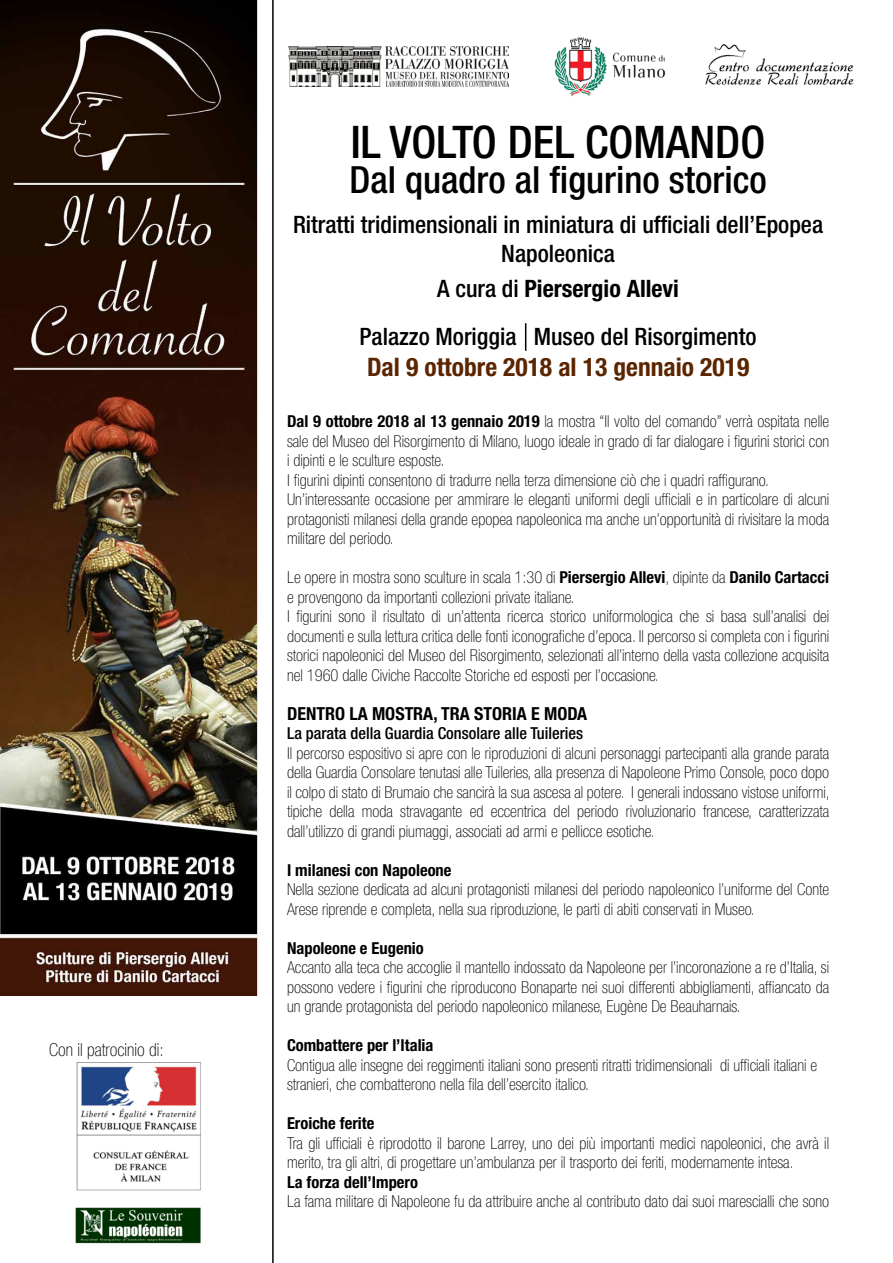
<style>
.page{position:relative;width:893px;height:1263px;background:#fff}
.page>*{position:absolute;margin:0;border:0;box-sizing:border-box;transform-origin:0 0}
.t1{font:500 condensed 45px "Helvetica Neue LT Std";color:#000}
.t2{font:500 condensed 37.5px "Helvetica Neue LT Std";color:#000}
.t3{font:700 condensed 25.5px "Helvetica Neue LT Std";color:#5b2500}
.t4{font:500 condensed 24px/28.8px "Helvetica Neue LT Std";color:#000;text-align:center}
.t5{font:700 condensed 18px "Helvetica Neue LT Std";color:#000}
.t6{font:100 condensed 18px "Helvetica Neue LT Std";color:#000}
.t7{font:100 condensed 16.5px/19.5px "Helvetica Neue LT Std";color:#000}
.t8{font:700 condensed 16.5px "Helvetica Neue LT Std";color:#000}
.t9{font:500 condensed 16.5px "Helvetica Neue LT Std";color:#000}
.s1{font-weight:700}
</style>
<div class="page">
<hr style="left:272px;top:0;width:2px;height:1263px;background:#000">
<svg style="left:525px;top:323px;width:1px;height:28px"></svg>
<img style="left:554px;top:37px;width:112px;height:60px">
<img style="left:289px;top:47px;width:220px;height:40px">
<img style="left:705px;top:45px;width:149px;height:40px">
<img style="left:0;top:0;width:257px;height:996px">
<img style="left:75px;top:1062px;width:126px;height:182px">
<p class="t6" style="left:49px;top:1039px;width:116px">Con il patrocinio di:</p>
<h1 class="t1" style="left:351px;top:115px;width:416px">IL VOLTO DEL COMANDO</h1>
<h2 class="t2" style="left:350px;top:157px;width:419px">Dal quadro al figurino storico</h2>
<h3 class="t4" style="left:293px;top:210px;width:532px">Ritratti tridimensionali in miniatura di ufficiali dell’Epopea<br>Napoleonica</h3>
<h3 class="t4" style="left:360px;top:264px;width:398px;line-height:48.3px">A cura di <span class="s1">Piersergio Allevi<br></span>Palazzo Moriggia Museo del Risorgimento</h3>
<h3 class="t3" style="left:367px;top:351px;width:384px">Dal 9 ottobre 2018 al 13 gennaio 2019</h3>
<p class="t7" style="left:287px;top:411px;width:544px"><span class="s1">Dal 9 ottobre 2018 al 13 gennaio 2019</span> la mostra “Il volto del comando” verrà ospitata nelle sale del Museo del Risorgimento di Milano, luogo ideale in grado di far dialogare i figurini storici con i dipinti e le sculture esposte.<br>I figurini dipinti consentono di tradurre nella terza dimensione ciò che i quadri raffigurano.<br>Un’interessante occasione per ammirare le eleganti uniformi degli ufficiali e in particolare di alcuni protagonisti milanesi della grande epopea napoleonica ma anche un’opportunità di rivisitare la moda militare del periodo.</p>
<p class="t7" style="left:287px;top:567px;width:544px">Le opere in mostra sono sculture in scala 1:30 di <span class="s1">Piersergio Allevi</span>, dipinte da <span class="s1">Danilo Cartacci </span>e provengono da importanti collezioni private italiane.<br>I figurini sono il risultato di un’attenta ricerca storico uniformologica che si basa sull’analisi dei documenti e sulla lettura critica delle fonti iconografiche d’epoca. Il percorso si completa con i figurini storici napoleonici del Museo del Risorgimento, selezionati all’interno della vasta collezione acquisita nel 1960 dalle Civiche Raccolte Storiche ed esposti per l’occasione.</p>
<p class="t5" style="left:287px;top:702px;width:302px">DENTRO LA MOSTRA, TRA STORIA E MODA</p>
<p class="t9" style="left:287px;top:723px;width:298px">La parata della Guardia Consolare alle Tuileries</p>
<p class="t7" style="left:287px;top:743px;width:544px;text-align:justify">Il percorso espositivo si apre con le riproduzioni di alcuni personaggi partecipanti alla grande parata della Guardia Consolare tenutasi alle Tuileries, alla presenza di Napoleone Primo Console, poco dopo il colpo di stato di Brumaio che sancirà la sua ascesa al potere. I generali indossano vistose uniformi, tipiche della moda stravagante ed eccentrica del periodo rivoluzionario francese, caratterizzata dall’utilizzo di grandi piumaggi, associati ad armi e pellicce esotiche.</p>
<p class="t8" style="left:287px;top:860px;width:166px">I milanesi con Napoleone</p>
<p class="t7" style="left:287px;top:879px;width:544px">Nella sezione dedicata ad alcuni protagonisti milanesi del periodo napoleonico l’uniforme del Conte<br>Arese riprende e completa, nella sua riproduzione, le parti di abiti conservati in Museo.</p>
<p class="t8" style="left:287px;top:938px;width:138px">Napoleone e Eugenio</p>
<p class="t7" style="left:287px;top:957px;width:544px;text-align:justify">Accanto alla teca che accoglie il mantello indossato da Napoleone per l’incoronazione a re d’Italia, si possono vedere i figurini che riproducono Bonaparte nei suoi differenti abbigliamenti, affiancato da un grande protagonista del periodo napoleonico milanese, Eugène De Beauharnais.</p>
<p class="t8" style="left:287px;top:1035px;width:148px">Combattere per l’Italia</p>
<p class="t7" style="left:287px;top:1055px;width:532px">Contigua alle insegne dei reggimenti italiani sono presenti ritratti tridimensionali di ufficiali italiani e stranieri, che combatterono nella fila dell’esercito italico.</p>
<p class="t8" style="left:287px;top:1113px;width:89px">Eroiche ferite</p>
<p class="t7" style="left:287px;top:1133px;width:544px">Tra gli ufficiali è riprodotto il barone Larrey, uno dei più importanti medici napoleonici, che avrà il merito, tra gli altri, di progettare un’ambulanza per il trasporto dei feriti, modernamente intesa.</p>
<p class="t8" style="left:287px;top:1172px;width:132px">La forza dell’Impero</p>
<p class="t7" style="left:287px;top:1191px;width:544px">La fama militare di Napoleone fu da attribuire anche al contributo dato dai suoi marescialli che sono</p>
</div>
